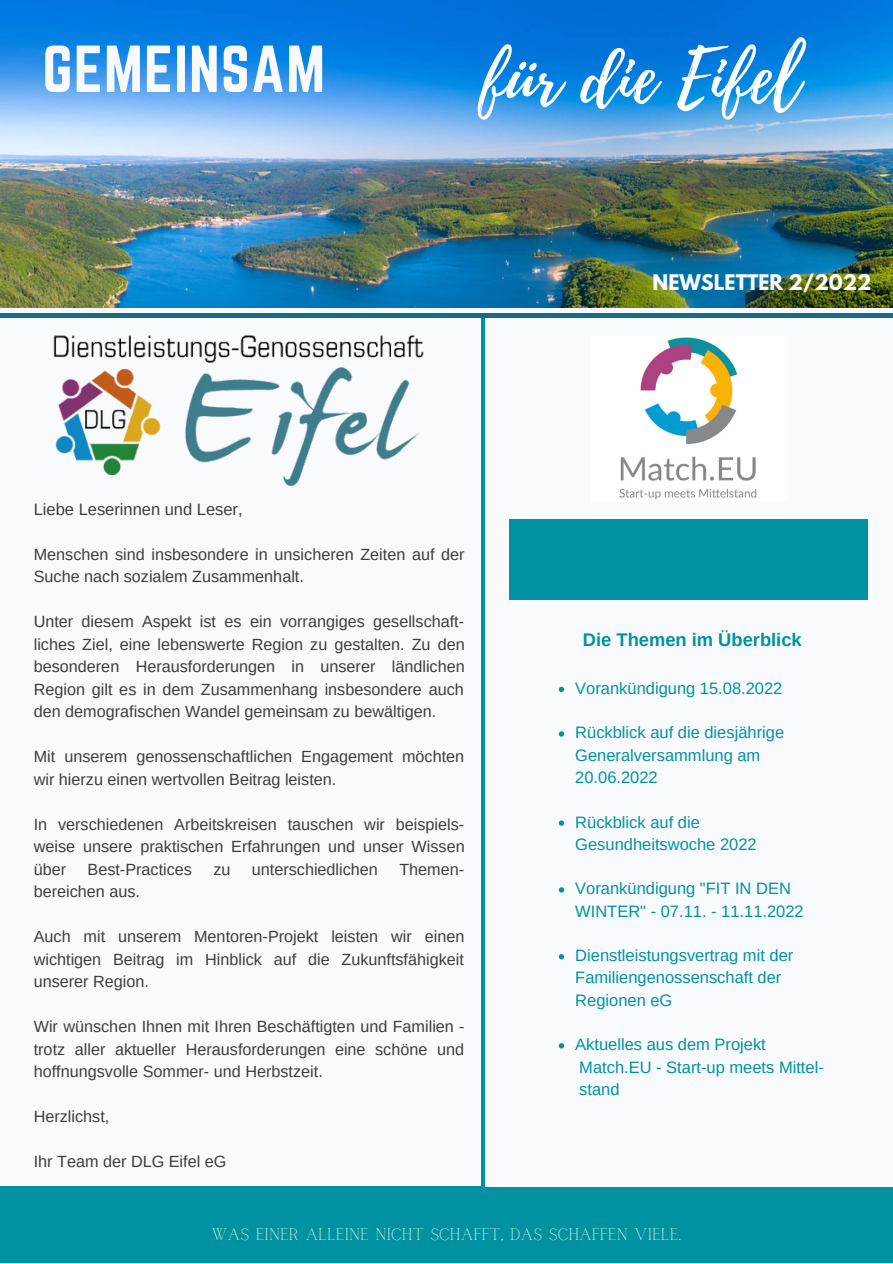
<style>
.page{position:relative;width:893px;height:1264px;background:#fff}
.page>*{position:absolute;margin:0;border:0;box-sizing:border-box;transform-origin:0 0}
.t1{font:73.65px "Playlist Script";color:#fff}
.t2{font:58.05px "Norwester";letter-spacing:.02em;color:#f9fafd}
.t3{font:700 19.05px "League Spartan";color:#f9fafd}
.t4{font:700 18.3px "Arimo";color:#0092a1}
.t5{font:16.5px/22.2px "Arimo";color:#0092a1}
.t6{font:16.5px "Calgary";color:#fff}
.t7{font:16.5px "Arimo";color:#3d3d3d}
.t8{font:16.2px/22.5px "Arimo";color:#3d3d3d;text-align:justify}
</style>
<div class="page">
<div style="left:0;top:0;width:892px;height:1262px;background:#f9fafd"></div>
<hr style="left:481px;top:315px;width:3px;height:900px;background:#0092a1">
<div style="left:481px;top:1187px;width:411px;height:75px;background:#0092a1"></div>
<div style="left:0;top:1186px;width:484px;height:76px;background:#0092a1"></div>
<hr style="left:0;top:314px;width:892px;height:3px;background:#196a84">
<div style="left:509px;top:519px;width:359px;height:80px;background:#0092a1"></div>
<svg style="left:558px;top:686px;width:6px;height:6px"></svg>
<svg style="left:558px;top:731px;width:6px;height:5px"></svg>
<svg style="left:558px;top:820px;width:6px;height:5px"></svg>
<svg style="left:558px;top:887px;width:6px;height:5px"></svg>
<svg style="left:558px;top:954px;width:6px;height:5px"></svg>
<svg style="left:558px;top:1043px;width:6px;height:5px"></svg>
<img style="left:0;top:0;width:892px;height:307px">
<img style="left:53px;top:335px;width:371px;height:152px">
<img style="left:619px;top:337px;width:138px;height:163px">
<h2 class="t2" style="left:42px;top:34px;width:284px">GEMEINSAM</h2>
<h1 class="t1" style="left:481px;top:25px;width:320px">für die Eifel</h1>
<p class="t7" style="left:34px;top:500px;width:210px">Liebe Leserinnen und Leser,</p>
<p class="t8" style="left:34px;top:543px;width:432px">Menschen sind insbesondere in unsicheren Zeiten auf der<br>Suche nach sozialem Zusammenhalt.</p>
<p class="t8" style="left:34px;top:610px;width:432px">Unter diesem Aspekt ist es ein vorrangiges gesellschaft&shy;liches Ziel, eine lebenswerte Region zu gestalten. Zu den besonderen Herausforderungen in unserer ländlichen Region gilt es in dem Zusammenhang insbesondere auch den demografischen Wandel gemeinsam zu bewältigen.</p>
<p class="t8" style="left:34px;top:745px;width:432px">Mit unserem genossenschaftlichen Engagement möchten wir hierzu einen wertvollen Beitrag leisten.</p>
<p class="t8" style="left:34px;top:812px;width:432px">In verschiedenen Arbeitskreisen tauschen wir beispiels&shy;weise unsere praktischen Erfahrungen und unser Wissen über</p>
<p class="t8" style="left:88px;top:857px;width:106px">Best-Practices</p>
<p class="t8" style="left:213px;top:857px;width:19px">zu</p>
<p class="t8" style="left:252px;top:857px;width:128px">unterschiedlichen</p>
<p class="t8" style="left:399px;top:857px;width:66px">Themen-</p>
<p class="t8" style="left:34px;top:880px;width:108px">bereichen aus.</p>
<p class="t8" style="left:34px;top:925px;width:432px">Auch mit unserem Mentoren-Projekt leisten wir einen wichtigen Beitrag im Hinblick auf die Zukunftsfähigkeit unserer Region.</p>
<p class="t8" style="left:34px;top:1015px;width:432px">Wir wünschen Ihnen mit Ihren Beschäftigten und Familien - trotz aller aktueller Herausforderungen eine schöne und hoffnungsvolle Sommer- und Herbstzeit.</p>
<p class="t8" style="left:34px;top:1105px;width:77px">Herzlichst,</p>
<p class="t8" style="left:34px;top:1150px;width:194px">Ihr Team der DLG Eifel eG</p>
<p class="t3" style="left:652px;top:272px;width:220px">NEWSLETTER 2/2022</p>
<p class="t4" style="left:583px;top:629px;width:220px">Die Themen im Überblick</p>
<p class="t5" style="left:575px;top:677px;width:209px">Vorankündigung 15.08.2022</p>
<p class="t5" style="left:575px;top:721px;width:210px">Rückblick auf die diesjährige<br>Generalversammlung am<br>20.06.2022</p>
<p class="t5" style="left:575px;top:810px;width:183px">Rückblick auf die<br>Gesundheitswoche 2022</p>
<p class="t5" style="left:575px;top:877px;width:230px">Vorankündigung "FIT IN DEN<br>WINTER" - 07.11. - 11.11.2022</p>
<p class="t5" style="left:575px;top:944px;width:219px">Dienstleistungsvertrag mit der<br>Familiengenossenschaft der<br>Regionen eG</p>
<p class="t5" style="left:575px;top:1033px;width:192px">Aktuelles aus dem Projekt</p>
<p class="t5" style="left:579px;top:1055px;width:246px">Match.EU - Start-up meets Mittel&shy;stand</p>
<p class="t6" style="left:211px;top:1225px;width:471px">WAS EINER ALLEINE NICHT SCHAFFT, DAS SCHAFFEN VIELE.</p>
</div>
